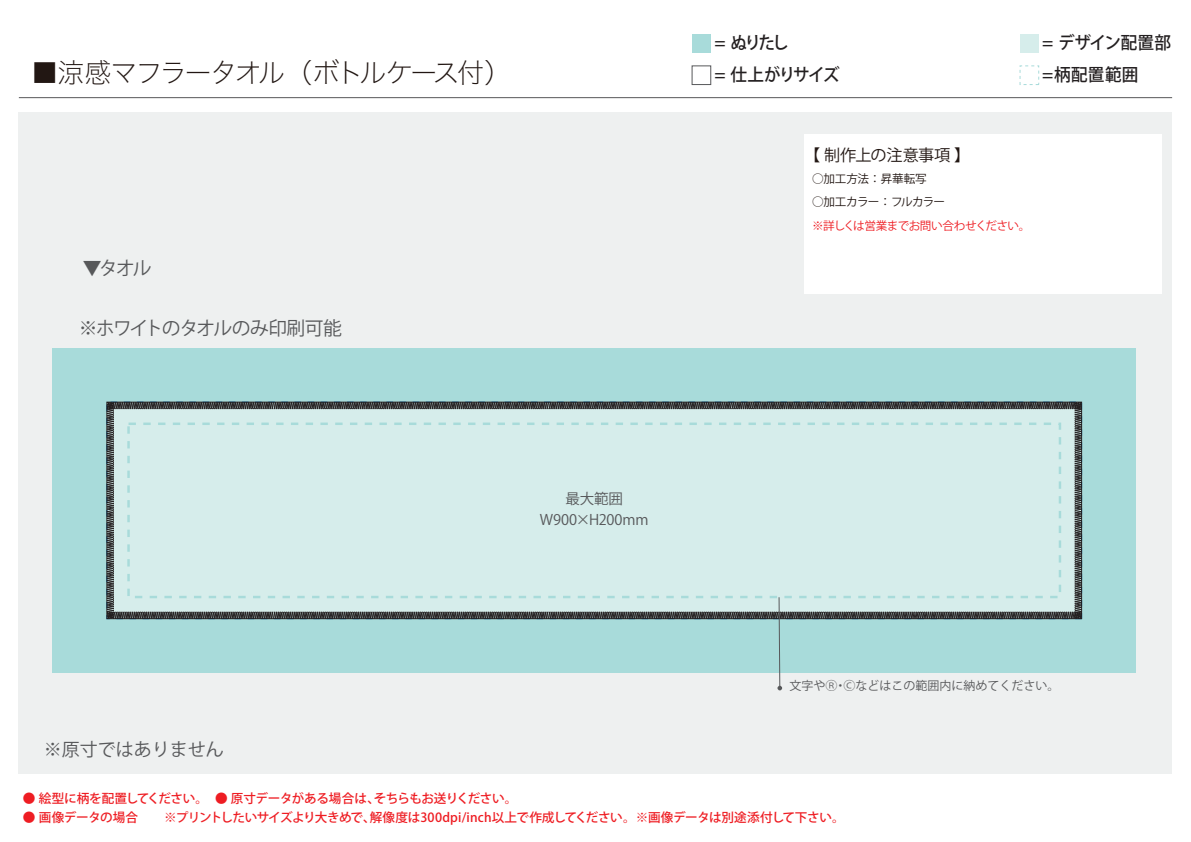
<style>
.page{position:relative;width:1191px;height:842px;background:#fff}
.page>*{position:absolute;margin:0;border:0;box-sizing:border-box;transform-origin:0 0}
.t1{font:27.4px "Hiragino Sans W1";letter-spacing:-.105em;color:#221713}
.t2{font:18.8px "Koz Go Pr 6 N";letter-spacing:-.045em;color:#57585a}
.t3{font:18.8px "Koz Go Pr 6 N";letter-spacing:-.085em;color:#57585a}
.t4{font:18px "Koz Go Pr 6 N";color:#57585a}
.t5{font:500 17.4px/32px "Koz Go Pro";letter-spacing:.005em;color:#231f20;scale:.95 1}
.t6{font:500 17.4px/32px "Koz Go Pro";letter-spacing:-.12em;color:#231f20;scale:.95 1}
.t7{font:16.2px "Koz Go Pr 6 N";letter-spacing:-.02em;color:#221713}
.t8{font:14.5px/20.9px "Koz Go Pr 6 N";letter-spacing:-.01em;color:#57585a;text-align:center}
.t9{font:500 12.6px "Koz Go Pro";letter-spacing:-.03em;color:#ee1d23}
.t10{font:12px "Koz Go Pro";color:#57585a}
.t11{font:11.6px "Koz Go Pr 6 N";letter-spacing:-.05em;color:#ee1d23}
.t12{font:11.6px "Koz Go Pr 6 N";letter-spacing:-.07em;color:#221713}
.t13{font:11.6px "Koz Go Pr 6 N";letter-spacing:-.03em;color:#221713}
</style>
<div class="page">
<div style="left:19px;top:113px;width:1153px;height:661px;background:#eef0f0"></div>
<hr style="left:19px;top:97px;width:1153px;height:1px;background:#57585a">
<div style="left:804px;top:134px;width:357px;height:159px;background:#fff"></div>
<div style="left:692px;top:34px;width:18px;height:19px;background:#a8dbda"></div>
<div style="left:691px;top:65px;width:20px;height:20px;border:1px solid #57585a"></div>
<div style="left:1020px;top:34px;width:18px;height:19px;background:#d6edeb"></div>
<div style="left:1019px;top:65px;width:20px;height:20px;border:1px dashed #a8dbda"></div>
<div style="left:53px;top:348px;width:1082px;height:325px;background:#a8dbda"></div>
<svg style="left:107px;top:402px;width:975px;height:288px"></svg>
<h1 class="t1" style="left:31px;top:49px;width:482px">■涼感マフラータオル（ボトルケース付）</h1>
<h2 class="t3" style="left:83px;top:258px;width:70px">▼タオル</h2>
<h2 class="t2" style="left:79px;top:318px;width:264px">※ホワイトのタオルのみ印刷可能</h2>
<p class="t8" style="left:540px;top:488px;width:110px">最大範囲<br>W900×H200mm</p>
<h3 class="t6" style="left:714px;top:28px;width:133px">= ぬりたし<br>= 仕上がりサイズ</h3>
<h3 class="t5" style="left:1042px;top:28px;width:137px">= デザイン配置部=柄配置範囲</h3>
<p class="t7" style="left:804px;top:146px;width:167px">【 制作上の注意事項 】</p>
<p class="t13" style="left:812px;top:172px;width:116px">○加工方法：昇華転写</p>
<p class="t12" style="left:812px;top:196px;width:134px">○加工カラー：フルカラー</p>
<p class="t11" style="left:812px;top:219px;width:220px">※詳しくは営業までお問い合わせください。</p>
<p class="t10" style="left:789px;top:678px;width:271px">文字やⓇ・Ⓒなどはこの範囲内に納めてください。</p>
<h3 class="t4" style="left:44px;top:739px;width:181px">※原寸ではありません</h3>
<p class="t9" style="left:23px;top:790px;width:496px">● 絵型に柄を配置してください。　● 原寸データがある場合は、そちらもお送りください。</p>
<p class="t9" style="left:23px;top:809px;width:823px">● 画像データの場合　　※プリントしたいサイズより大きめで、解像度は300dpi/inch以上で作成してください。※画像データは別途添付して下さい。</p>
</div>
